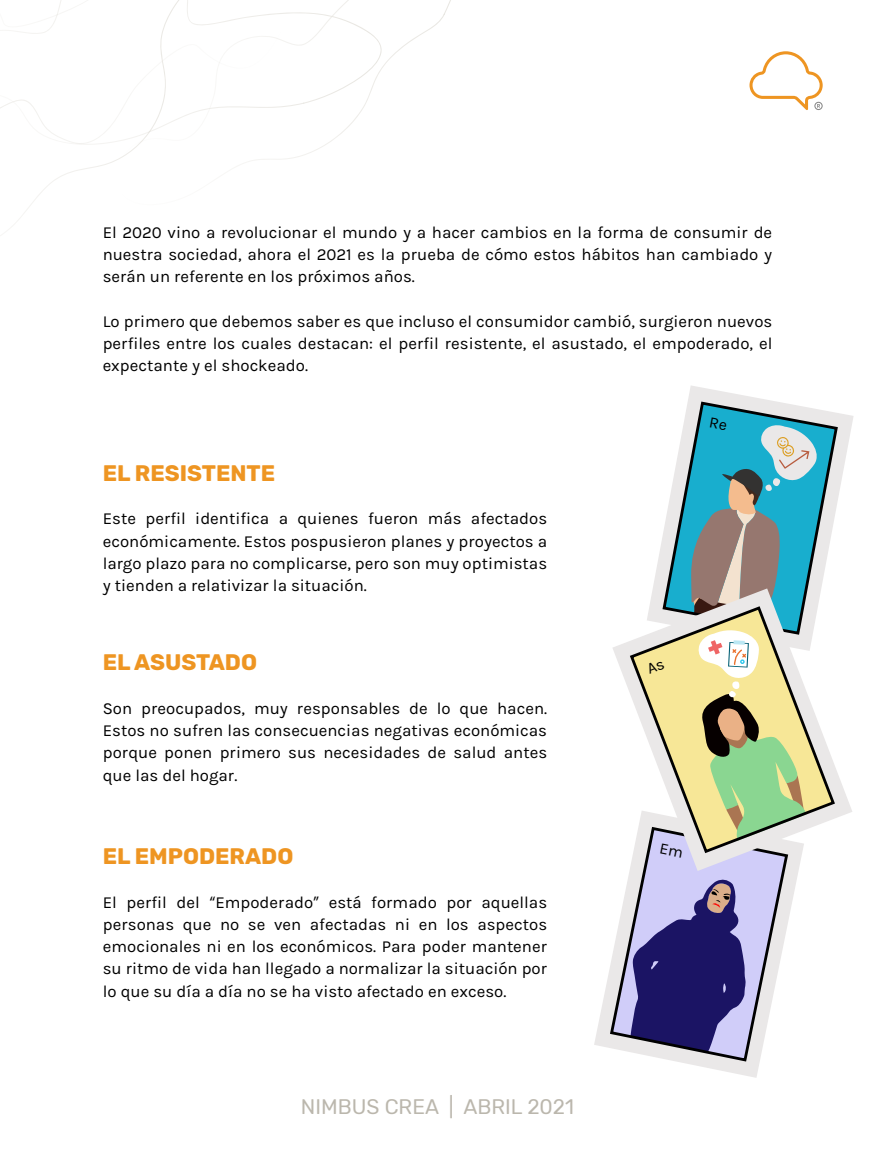
<style>
.page{position:relative;width:875px;height:1167px;background:#fff}
.page>*{position:absolute;margin:0;border:0;box-sizing:border-box;transform-origin:0 0}
.t1{font:700 22.4px "Rubik";color:#ee9522}
.t2{font:21px "Rubik";color:#bbb7ad}
.t3{font:16.8px/22.3px "Karla";color:#000;text-align:justify}
.s1{font-family:"Myriad Pro"}
</style>
<div class="page">
<svg style="left:750px;top:51px;width:73px;height:59px"></svg>
<svg style="left:116px;top:0;width:335px;height:167px"></svg>
<svg style="left:688px;top:385px;width:166px;height:101px"></svg>
<svg style="left:687px;top:400px;width:153px;height:108px"></svg>
<svg style="left:594px;top:978px;width:165px;height:99px"></svg>
<svg style="left:608px;top:959px;width:152px;height:104px"></svg>
<svg style="left:837px;top:772px;width:15px;height:46px"></svg>
<svg style="left:612px;top:403px;width:224px;height:656px"></svg>
<p class="t3" style="left:103px;top:221px;width:671px">El 2020 vino a revolucionar el mundo y a hacer cambios en la forma de consumir de nuestra sociedad, ahora el 2021 es la prueba de cómo estos hábitos han cambiado y serán un referente en los próximos años.</p>
<p class="t3" style="left:103px;top:310px;width:671px">Lo primero que debemos saber es que incluso el consumidor cambió, surgieron nuevos perfiles entre los cuales destacan: el perfil resistente, el asustado, el empoderado, el expectante y el shockeado.</p>
<h1 class="t1" style="left:103px;top:460px;width:174px">EL RESISTENTE</h1>
<p class="t3" style="left:103px;top:508px;width:446px">Este perfil identifica a quienes fueron más afectados económicamente. Estos pospusieron planes y proyectos a largo plazo para no complicarse, pero son muy optimistas y tienden a relativizar la situación.</p>
<h1 class="t1" style="left:103px;top:649px;width:156px">EL ASUSTADO</h1>
<p class="t3" style="left:103px;top:697px;width:446px">Son preocupados, muy responsables de lo que hacen.<br>Estos no sufren las consecuencias negativas económicas porque ponen primero sus necesidades de salud antes que las del hogar.</p>
<h1 class="t1" style="left:103px;top:842px;width:192px">EL EMPODERADO</h1>
<p class="t3" style="left:103px;top:891px;width:446px">El perfil del <span class="s1">“</span>Empoderado<span class="s1">”</span> está formado por aquellas personas que no se ven afectadas ni en los aspectos emocionales ni en los económicos. Para poder mantener su ritmo de vida han llegado a normalizar la situación por lo que su día a día no se ha visto afectado en exceso.</p>
<p class="t2" style="left:301px;top:1094px;width:275px">NIMBUS CREA | ABRIL 2021</p>
</div>
